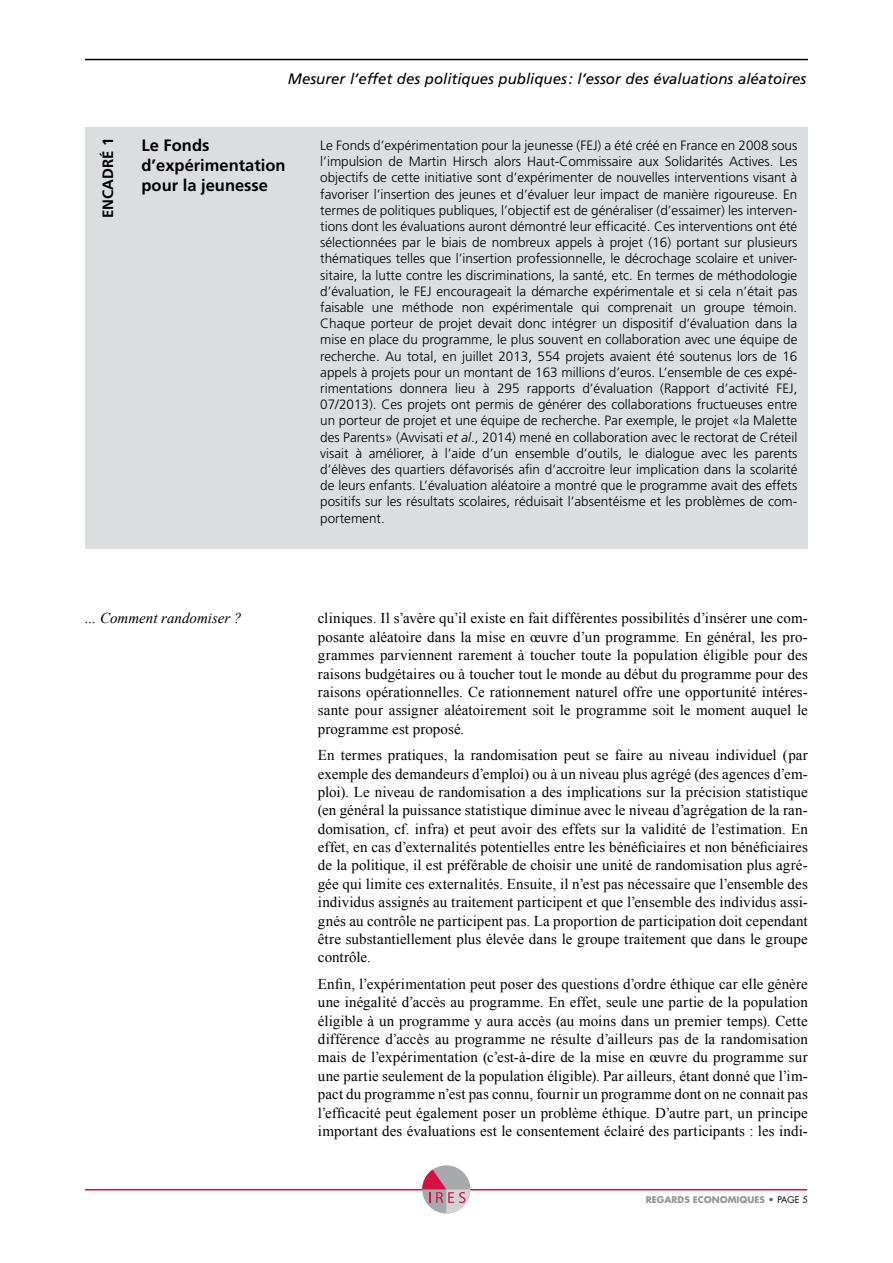
<style>
.page{position:relative;width:893px;height:1263px;background:#fff}
.page>*{position:absolute;margin:0;border:0;box-sizing:border-box;transform-origin:0 0}
.t1{font:700 16.5px/19.8px "Frutiger";color:#000}
.t2{font:15px/18.3px "Times New Roman";letter-spacing:.005em;color:#000;text-align:justify}
.t3{font:italic 15px "Frutiger";color:#000}
.t4{font:italic 15px "Times New Roman";color:#000}
.t5{font:700 15px "Frutiger";color:#000}
.t6{font:300 13.5px/16.2px "Frutiger";color:#000;text-align:justify}
.t7{font:700 9px "Futura";color:#939598}
.s1{font-style:italic}
.s2{color:#5a5b5d}
.s3{font-weight:400;color:#000}
</style>
<div class="page">
<hr style="left:85px;top:1189px;width:722px;height:1px;background:#d11242">
<div style="left:422px;top:1165px;width:48px;height:48px;background:#a7a9ac;border-radius:50%"></div>
<svg style="left:422px;top:1169px;width:48px;height:44px"></svg>
<hr style="left:85px;top:59px;width:723px;height:1px;background:#000">
<div style="left:85px;top:128px;width:723px;height:421px;background:#dcddde"></div>
<p class="t5" style="left:99px;top:218px;width:82px;rotate:-90deg">ENCADRÉ 1</p>
<p class="t3" style="left:288px;top:70px;width:520px">Mesurer l’effet des politiques publiques: l’essor des évaluations aléatoires</p>
<p class="t1" style="left:142px;top:135px;width:145px">Le Fonds d’expérimentation pour la jeunesse</p>
<p class="t6" style="left:320px;top:137px;width:479px">Le Fonds d’expérimentation pour la jeunesse (FEJ) a été créé en France en 2008 sous l’impulsion de Martin Hirsch alors Haut-Commissaire aux Solidarités Actives. Les objectifs de cette initiative sont d’expérimenter de nouvelles interventions visant à favoriser l’insertion des jeunes et d’évaluer leur impact de manière rigoureuse. En termes de politiques publiques, l’objectif est de généraliser (d’essaimer) les interven&shy;tions dont les évaluations auront démontré leur efficacité. Ces interventions ont été sélectionnées par le biais de nombreux appels à projet (16) portant sur plusieurs thématiques telles que l’insertion professionnelle, le décrochage scolaire et univer&shy;sitaire, la lutte contre les discriminations, la santé, etc. En termes de méthodologie d’évaluation, le FEJ encourageait la démarche expérimentale et si cela n’était pas faisable une méthode non expérimentale qui comprenait un groupe témoin.<br>Chaque porteur de projet devait donc intégrer un dispositif d’évaluation dans la mise en place du programme, le plus souvent en collaboration avec une équipe de recherche. Au total, en juillet 2013, 554 projets avaient été soutenus lors de 16 appels à projets pour un montant de 163 millions d’euros. L’ensemble de ces expé&shy;rimentations donnera lieu à 295 rapports d’évaluation (Rapport d’activité FEJ, 07/2013). Ces projets ont permis de générer des collaborations fructueuses entre un porteur de projet et une équipe de recherche. Par exemple, le projet «la Malette des Parents» (Avvisati <span class="s1">et al</span>., 2014) mené en collaboration avec le rectorat de Créteil visait à améliorer, à l’aide d’un ensemble d’outils, le dialogue avec les parents d’élèves des quartiers défavorisés afin d’accroitre leur implication dans la scolarité de leurs enfants. L’évaluation aléatoire a montré que le programme avait des effets positifs sur les résultats scolaires, réduisait l’absentéisme et les problèmes de com&shy;portement.</p>
<p class="t4" style="left:85px;top:608px;width:158px">... Comment randomiser ?</p>
<p class="t2" style="left:318px;top:609px;width:492px">cliniques. Il s’avère qu’il existe en fait différentes possibilités d’insérer une com&shy;posante aléatoire dans la mise en œuvre d’un programme. En général, les pro&shy;grammes parviennent rarement à toucher toute la population éligible pour des raisons budgétaires ou à toucher tout le monde au début du programme pour des raisons opérationnelles. Ce rationnement naturel offre une opportunité intéres&shy;sante pour assigner aléatoirement soit le programme soit le moment auquel le programme est proposé.</p>
<p class="t2" style="left:318px;top:746px;width:492px">En termes pratiques, la randomisation peut se faire au niveau individuel (par exemple des demandeurs d’emploi) ou à un niveau plus agrégé (des agences d’em&shy;ploi). Le niveau de randomisation a des implications sur la précision statistique (en général la puissance statistique diminue avec le niveau d’agrégation de la ran&shy;domisation, cf. infra) et peut avoir des effets sur la validité de l’estimation. En effet, en cas d’externalités potentielles entre les bénéficiaires et non bénéficiaires de la politique, il est préférable de choisir une unité de randomisation plus agré&shy;gée qui limite ces externalités. Ensuite, il n’est pas nécessaire que l’ensemble des individus assignés au traitement participent et que l’ensemble des individus assi&shy;gnés au contrôle ne participent pas. La proportion de participation doit cependant être substantiellement plus élevée dans le groupe traitement que dans le groupe contrôle.</p>
<p class="t2" style="left:318px;top:975px;width:492px">Enfin, l’expérimentation peut poser des questions d’ordre éthique car elle génère une inégalité d’accès au programme. En effet, seule une partie de la population éligible à un programme y aura accès (au moins dans un premier temps). Cette différence d’accès au programme ne résulte d’ailleurs pas de la randomisation mais de l’expérimentation (c’est-à-dire de la mise en œuvre du programme sur une partie seulement de la population éligible). Par ailleurs, étant donné que l’im&shy;pact du programme n’est pas connu, fournir un programme dont on ne connait pas l’efficacité peut également poser un problème éthique. D’autre part, un principe important des évaluations est le consentement éclairé des participants : les indi-</p>
<p class="t7" style="left:646px;top:1194px;width:164px">REGARDS ECONOMIQUES <span class="s2">•</span> <span class="s3">PAGE 5</span></p>
</div>
